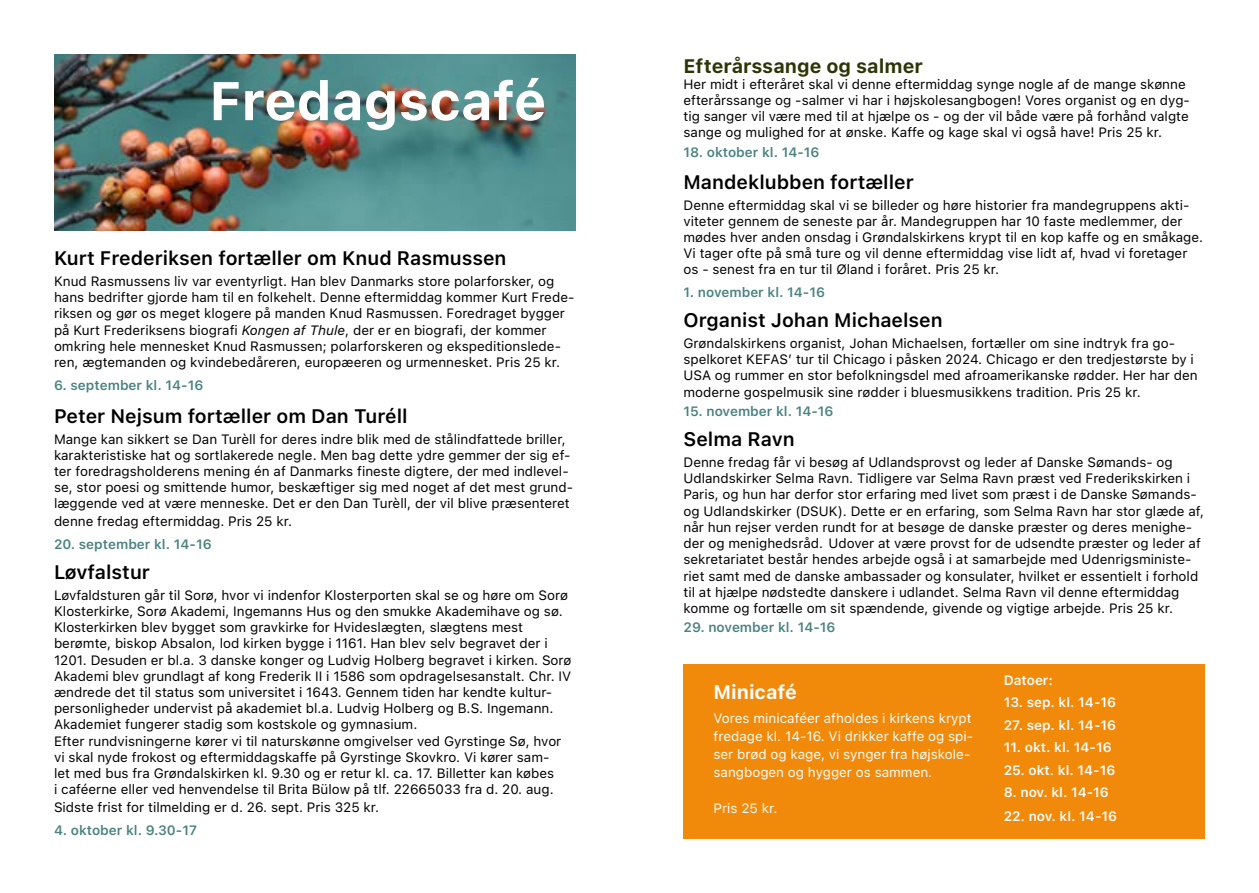
<style>
.page{position:relative;width:1259px;height:893px;background:#fff}
.page>*{position:absolute;margin:0;border:0;box-sizing:border-box;transform-origin:0 0}
.t1{font:700 54px "SF Pro Text";color:#fff}
.t2{font:600 19.5px "SF Pro Text";color:#000}
.t3{font:700 19.5px "SF Pro Text";color:#2c3506}
.t4{font:700 19.5px "SF Pro Text";color:#fff}
.t5{font:13.5px/16.2px "SF Pro Text";color:#000}
.t6{font:13.5px/18px "SF Pro Text";color:#fff}
.t7{font:600 13.5px "SF Pro Text";color:#498281}
.t8{font:600 13.5px "SF Pro Text";color:#fff}
.s1{font-style:italic}
</style>
<div class="page">
<img style="left:54px;top:54px;width:521px;height:176px">
<div style="left:683px;top:664px;width:522px;height:175px;background:#f18a0a"></div>
<h1 class="t1" style="left:209px;top:70px;width:339px">Fredagscafé</h1>
<h2 class="t2" style="left:54px;top:247px;width:454px">Kurt Frederiksen fortæller om Knud Rasmussen</h2>
<p class="t5" style="left:54px;top:273px;width:522px">Knud Rasmussens liv var eventyrligt. Han blev Danmarks store polarforsker, og hans bedrifter gjorde ham til en folkehelt. Denne eftermiddag kommer Kurt Frede&shy;riksen og gør os meget klogere på manden Knud Rasmussen. Foredraget bygger på Kurt Frederiksens biografi <span class="s1">Kongen af Thule</span>, der er en biografi, der kommer omkring hele mennesket Knud Rasmussen; polarforskeren og ekspeditionslede&shy;ren, ægtemanden og kvindebedåreren, europæeren og urmennesket. Pris 25 kr.</p>
<p class="t7" style="left:54px;top:377px;width:151px">6. september kl. 14-16</p>
<h2 class="t2" style="left:54px;top:404px;width:355px">Peter Nejsum fortæller om Dan Turéll</h2>
<p class="t5" style="left:54px;top:431px;width:520px">Mange kan sikkert se Dan Turèll for deres indre blik med de stålindfattede briller, karakteristiske hat og sortlakerede negle. Men bag dette ydre gemmer der sig ef&shy;ter foredragsholderens mening én af Danmarks fineste digtere, der med indlevel&shy;se, stor poesi og smittende humor, beskæftiger sig med noget af det mest grund&shy;læggende ved at være menneske. Det er den Dan Turèll, der vil blive præsenteret</p>
<p class="t5" style="left:54px;top:514px;width:239px">denne fredag eftermiddag. Pris 25 kr.</p>
<p class="t7" style="left:54px;top:536px;width:159px">20. september kl. 14-16</p>
<h2 class="t2" style="left:54px;top:561px;width:97px">Løvfalstur</h2>
<p class="t5" style="left:54px;top:587px;width:519px">Løvfaldsturen går til Sorø, hvor vi indenfor Klosterporten skal se og høre om Sorø Klosterkirke, Sorø Akademi, Ingemanns Hus og den smukke Akademihave og sø.<br>Klosterkirken blev bygget som gravkirke for Hvideslægten, slægtens mest berømte, biskop Absalon, lod kirken bygge i 1161. Han blev selv begravet der i 1201. Desuden er bl.a. 3 danske konger og Ludvig Holberg begravet i kirken. Sorø Akademi blev grundlagt af kong Frederik II i 1586 som opdragelsesanstalt. Chr. IV ændrede det til status som universitet i 1643. Gennem tiden har kendte kultur&shy;personligheder undervist på akademiet bl.a. Ludvig Holberg og B.S. Ingemann.<br>Akademiet fungerer stadig som kostskole og gymnasium.<br>Efter rundvisningerne kører vi til naturskønne omgivelser ved Gyrstinge Sø, hvor vi skal nyde frokost og eftermiddagskaffe på Gyrstinge Skovkro. Vi kører sam-<br>let med bus fra Grøndalskirken kl. 9.30 og er retur kl. ca. 17. Billetter kan købes<br>i caféerne eller ved henvendelse til Brita Bülow på tlf. 22665033 fra d. 20. aug.</p>
<p class="t5" style="left:54px;top:799px;width:327px">Sidste frist for tilmelding er d. 26. sept. Pris 325 kr.</p>
<p class="t7" style="left:54px;top:822px;width:144px">4. oktober kl. 9.30-17</p>
<h2 class="t3" style="left:683px;top:54px;width:241px">Efterårssange og salmer</h2>
<p class="t5" style="left:683px;top:76px;width:508px">Her midt i efteråret skal vi denne eftermiddag synge nogle af de mange skønne efterårssange og -salmer vi har i højskolesangbogen! Vores organist og en dyg&shy;tig sanger vil være med til at hjælpe os - og der vil både være på forhånd valgte sange og mulighed for at ønske. Kaffe og kage skal vi også have! Pris 25 kr.</p>
<p class="t7" style="left:683px;top:144px;width:138px">18. oktober kl. 14-16</p>
<h2 class="t2" style="left:683px;top:171px;width:232px">Mandeklubben fortæller</h2>
<p class="t5" style="left:683px;top:197px;width:521px">Denne eftermiddag skal vi se billeder og høre historier fra mandegruppens akti&shy;viteter gennem de seneste par år. Mandegruppen har 10 faste medlemmer, der mødes hver anden onsdag i Grøndalskirkens krypt til en kop kaffe og en småkage.<br>Vi tager ofte på små ture og vil denne eftermiddag vise lidt af, hvad vi foretager os - senest fra en tur til Øland i foråret. Pris 25 kr.</p>
<p class="t7" style="left:683px;top:284px;width:143px">1. november kl. 14-16</p>
<h2 class="t2" style="left:683px;top:309px;width:261px">Organist Johan Michaelsen</h2>
<p class="t5" style="left:683px;top:335px;width:516px">Grøndalskirkens organist, Johan Michaelsen, fortæller om sine indtryk fra go&shy;spelkoret KEFAS’ tur til Chicago i påsken 2024. Chicago er den tredjestørste by i USA og rummer en stor befolkningsdel med afroamerikanske rødder. Her har den moderne gospelmusik sine rødder i bluesmusikkens tradition. Pris 25 kr.</p>
<p class="t7" style="left:683px;top:403px;width:152px">15. november kl. 14-16</p>
<h2 class="t2" style="left:683px;top:428px;width:113px">Selma Ravn</h2>
<p class="t5" style="left:683px;top:454px;width:522px">Denne fredag får vi besøg af Udlandsprovst og leder af Danske Sømands- og Udlandskirker Selma Ravn. Tidligere var Selma Ravn præst ved Frederikskirken i Paris, og hun har derfor stor erfaring med livet som præst i de Danske Sømands&shy;og Udlandskirker (DSUK). Dette er en erfaring, som Selma Ravn har stor glæde af, når hun rejser verden rundt for at besøge de danske præster og deres menighe&shy;der og menighedsråd. Udover at være provst for de udsendte præster og leder af sekretariatet består hendes arbejde også i at samarbejde med Udenrigsministe&shy;riet samt med de danske ambassader og konsulater, hvilket er essentielt i forhold til at hjælpe nødstedte danskere i udlandet. Selma Ravn vil denne eftermiddag komme og fortælle om sit spændende, givende og vigtige arbejde. Pris 25 kr.</p>
<p class="t7" style="left:683px;top:620px;width:154px">29. november kl. 14-16</p>
<h2 class="t4" style="left:713px;top:681px;width:85px">Minicafé</h2>
<p class="t6" style="left:713px;top:709px;width:261px">Vores minicaféer afholdes i kirkens krypt fredage kl. 14-16. Vi drikker kaffe og spi&shy;ser brød og kage, vi synger fra højskole&shy;sangbogen og hygger os sammen.</p>
<p class="t6" style="left:713px;top:799px;width:65px">Pris 25 kr.</p>
<p class="t8" style="left:1003px;top:672px;width:51px">Datoer:</p>
<p class="t8" style="left:1003px;top:695px;width:114px">13. sep. kl. 14-16</p>
<p class="t8" style="left:1003px;top:717px;width:114px">27. sep. kl. 14-16</p>
<p class="t8" style="left:1003px;top:740px;width:109px">11. okt. kl. 14-16</p>
<p class="t8" style="left:1003px;top:762px;width:113px">25. okt. kl. 14-16</p>
<p class="t8" style="left:1003px;top:785px;width:107px">8. nov. kl. 14-16</p>
<p class="t8" style="left:1003px;top:809px;width:115px">22. nov. kl. 14-16</p>
</div>
